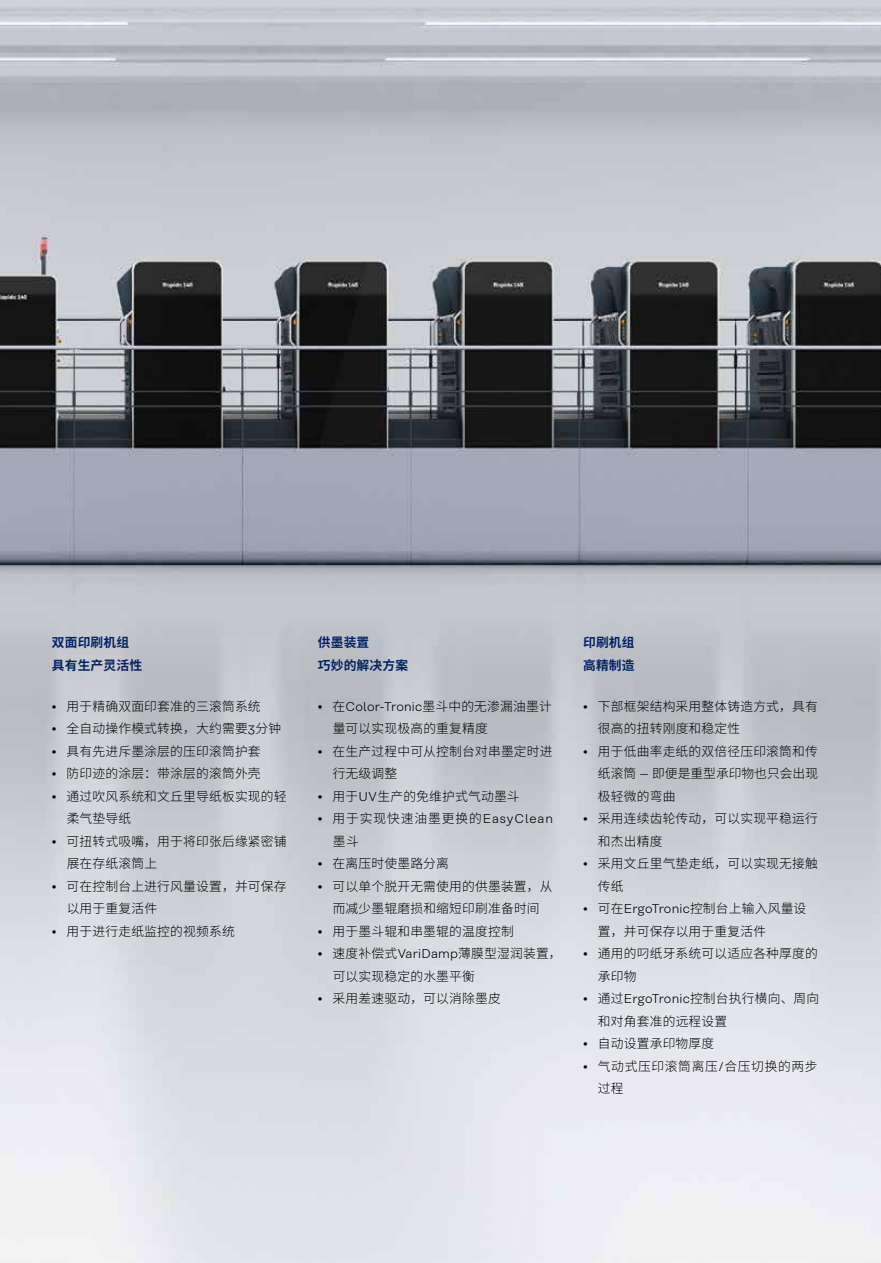
<style>
.page{position:relative;width:881px;height:1263px;background:#fff}
.page>*{position:absolute;margin:0;border:0;box-sizing:border-box;transform-origin:0 0}
.t1{font:300 12.75px/22.5px "Source Han Sans CN";letter-spacing:.015em;color:#000}
.t2{font:300 12.75px "Koenig&Bauer T";letter-spacing:.015em;color:#000}
.t3{font:700 12.75px/22.5px "Source Han Sans CN";letter-spacing:.015em;color:#032365}
.t4{font:300 12.75px/22.5px "Source Han Sans CN";letter-spacing:.07em;color:#000}
.t5{font:300 12.75px/22.5px "Source Han Sans CN";letter-spacing:.05em;color:#000}
.s1{font-family:"Koenig&Bauer T"}
.s2{font-family:"Source Han Sans CN"}
</style>
<div class="page">
<img style="left:0;top:0;width:880px;height:1263px">
<p class="t3" style="left:52px;top:632px;width:92px">双面印刷机组具有生产灵活性</p>
<p class="t1" style="left:52px;top:695px;width:210px"><span class="s1">•</span> 用于精确双面印套准的三滚筒系统</p>
<p class="t1" style="left:52px;top:717px;width:231px"><span class="s1">•</span> 全自动操作模式转换，大约需要<span class="s1">3</span>分钟</p>
<p class="t1" style="left:52px;top:740px;width:210px"><span class="s1">•</span> 具有先进斥墨涂层的压印滚筒护套</p>
<p class="t1" style="left:52px;top:762px;width:210px"><span class="s1">•</span> 防印迹的涂层：带涂层的滚筒外壳</p>
<p class="t1" style="left:67px;top:785px;width:221px;text-indent:-15px"><span class="s1">•</span> 通过吹风系统和文丘里导纸板实现的轻柔气垫导纸</p>
<p class="t1" style="left:67px;top:830px;width:221px;text-indent:-15px"><span class="s1">•</span> 可扭转式吸嘴，用于将印张后缘紧密铺展在存纸滚筒上</p>
<p class="t1" style="left:67px;top:875px;width:221px;text-indent:-15px"><span class="s1">•</span> 可在控制台上进行风量设置，并可保存以用于重复活件</p>
<p class="t1" style="left:52px;top:920px;width:184px"><span class="s1">•</span> 用于进行走纸监控的视频系统</p>
<p class="t3" style="left:317px;top:632px;width:92px">供墨装置<br>巧妙的解决方案</p>
<p class="t2" style="left:317px;top:699px;width:235px">• <span class="s2">在</span>Color-Tronic<span class="s2">墨斗中的无渗漏油墨计</span></p>
<p class="t1" style="left:332px;top:717px;width:157px">量可以实现极高的重复精度</p>
<p class="t1" style="left:332px;top:740px;width:221px;text-indent:-15px"><span class="s1">•</span> 在生产过程中可从控制台对串墨定时进行无级调整</p>
<p class="t1" style="left:317px;top:785px;width:203px"><span class="s1">•</span> 用于<span class="s1">UV</span>生产的免维护式气动墨斗</p>
<p class="t4" style="left:332px;top:807px;width:222px;text-indent:-15px"><span class="s1">•</span> 用于实现快速油墨更换的<span class="s1">EasyClean</span>墨斗</p>
<p class="t1" style="left:317px;top:852px;width:133px"><span class="s1">•</span> 在离压时使墨路分离</p>
<p class="t1" style="left:317px;top:875px;width:236px;text-align:center"><span class="s1">•</span> 可以单个脱开无需使用的供墨装置，从而减少墨辊磨损和缩短印刷准备时间</p>
<p class="t1" style="left:317px;top:920px;width:197px"><span class="s1">•</span> 用于墨斗辊和串墨辊的温度控制</p>
<p class="t1" style="left:332px;top:942px;width:230px;text-indent:-15px"><span class="s1">•</span> 速度补偿式<span class="s1">VariDamp</span>薄膜型湿润装置，可以实现稳定的水墨平衡</p>
<p class="t1" style="left:317px;top:987px;width:184px"><span class="s1">•</span> 采用差速驱动，可以消除墨皮</p>
<p class="t3" style="left:583px;top:632px;width:53px">印刷机组高精制造</p>
<p class="t1" style="left:597px;top:695px;width:221px;text-indent:-15px"><span class="s1">•</span> 下部框架结构采用整体铸造方式，具有很高的扭转刚度和稳定性</p>
<p class="t1" style="left:597px;top:740px;width:221px;text-align:justify;text-indent:-15px"><span class="s1">•</span> 用于低曲率走纸的双倍径压印滚筒和传纸滚筒 <span class="s1">–</span> 即便是重型承印物也只会出现极轻微的弯曲</p>
<p class="t1" style="left:597px;top:807px;width:221px;text-indent:-15px"><span class="s1">•</span> 采用连续齿轮传动，可以实现平稳运行和杰出精度</p>
<p class="t1" style="left:597px;top:853px;width:221px;text-indent:-15px"><span class="s1">•</span> 采用文丘里气垫走纸，可以实现无接触传纸</p>
<p class="t2" style="left:583px;top:902px;width:225px">• <span class="s2">可在</span>ErgoTronic<span class="s2">控制台上输入风量设</span></p>
<p class="t1" style="left:597px;top:920px;width:170px">置，并可保存以用于重复活件</p>
<p class="t1" style="left:597px;top:943px;width:221px;text-indent:-15px"><span class="s1">•</span> 通用的叼纸牙系统可以适应各种厚度的承印物</p>
<p class="t1" style="left:597px;top:988px;width:223px;text-indent:-15px"><span class="s1">•</span> 通过<span class="s1">ErgoTronic</span>控制台执行横向、周向和对角套准的远程设置</p>
<p class="t1" style="left:583px;top:1033px;width:133px"><span class="s1">•</span> 自动设置承印物厚度</p>
<p class="t5" style="left:597px;top:1055px;width:221px;text-indent:-15px"><span class="s1">•</span> 气动式压印滚筒离压<span class="s1">/</span>合压切换的两步过程</p>
</div>
